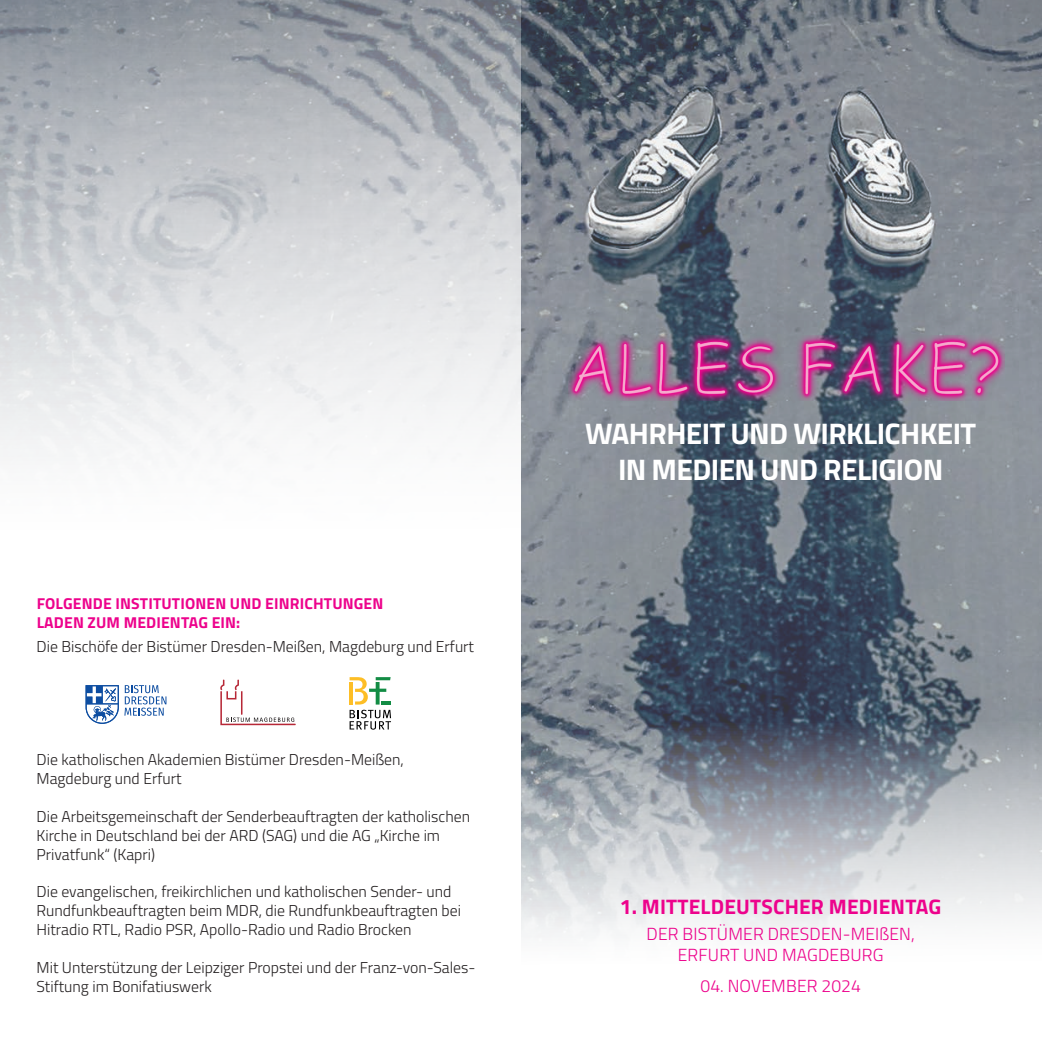
<style>
.page{position:relative;width:1042px;height:1042px;background:#fff}
.page>*{position:absolute;margin:0;border:0;box-sizing:border-box;transform-origin:0 0}
.t1{font:700 29.75px/35.7px "Titillium Web";letter-spacing:-.02em;color:#fff;text-align:center}
.t2{font:700 21px "Titillium Web";letter-spacing:.01em;color:#ed028c}
.t3{font:300 17.5px/21px "Titillium Web";letter-spacing:.01em;color:#ed028c;text-align:center}
.t4{font:300 15.75px/18.9px "Titillium Web";color:#231f20}
.t5{font:700 15.75px/18.9px "Titillium Web";letter-spacing:.01em;color:#ed028c}
</style>
<div class="page">
<img style="left:521px;top:0;width:521px;height:699px">
<svg style="left:0;top:0;width:521px;height:730px"></svg>
<svg style="left:521px;top:699px;width:521px;height:238px;background:#abb0b7"></svg>
<img style="left:568px;top:335px;width:436px;height:65px">
<img style="left:570px;top:337px;width:432px;height:61px">
<svg style="left:86px;top:685px;width:80px;height:39px"></svg>
<svg style="left:220px;top:679px;width:76px;height:46px"></svg>
<svg style="left:349px;top:677px;width:42px;height:27px"></svg>
<svg style="left:349px;top:710px;width:42px;height:19px"></svg>
<p class="t5" style="left:37px;top:593px;width:348px">FOLGENDE INSTITUTIONEN UND EINRICHTUNGEN<br>LADEN ZUM MEDIENTAG EIN:</p>
<p class="t4" style="left:37px;top:636px;width:439px">Die Bischöfe der Bistümer Dresden-Meißen, Magdeburg und Erfurt</p>
<p class="t4" style="left:37px;top:749px;width:369px">Die katholischen Akademien Bistümer Dresden-Meißen,<br>Magdeburg und Erfurt</p>
<p class="t4" style="left:37px;top:806px;width:435px">Die Arbeitsgemeinschaft der Senderbeauftragten der katholischen<br>Kirche in Deutschland bei der ARD (SAG) und die AG „Kirche im<br>Privatfunk“ (Kapri)</p>
<p class="t4" style="left:37px;top:881px;width:426px">Die evangelischen, freikirchlichen und katholischen Sender- und<br>Rundfunkbeauftragten beim MDR, die Rundfunkbeauftragten bei<br>Hitradio RTL, Radio PSR, Apollo-Radio und Radio Brocken</p>
<p class="t4" style="left:37px;top:957px;width:440px">Mit Unterstützung der Leipziger Propstei und der Franz-von-Sales-<br>Stiftung im Bonifatiuswerk</p>
<h1 class="t1" style="left:585px;top:414px;width:393px">WAHRHEIT UND WIRKLICHKEIT<br>IN MEDIEN UND RELIGION</h1>
<h2 class="t2" style="left:620px;top:890px;width:323px">1. MITTELDEUTSCHER MEDIENTAG</h2>
<p class="t3" style="left:646px;top:922px;width:270px">DER BISTÜMER DRESDEN-MEIßEN,<br>ERFURT UND MAGDEBURG</p>
<p class="t3" style="left:700px;top:974px;width:162px">04. NOVEMBER 2024</p>
</div>
